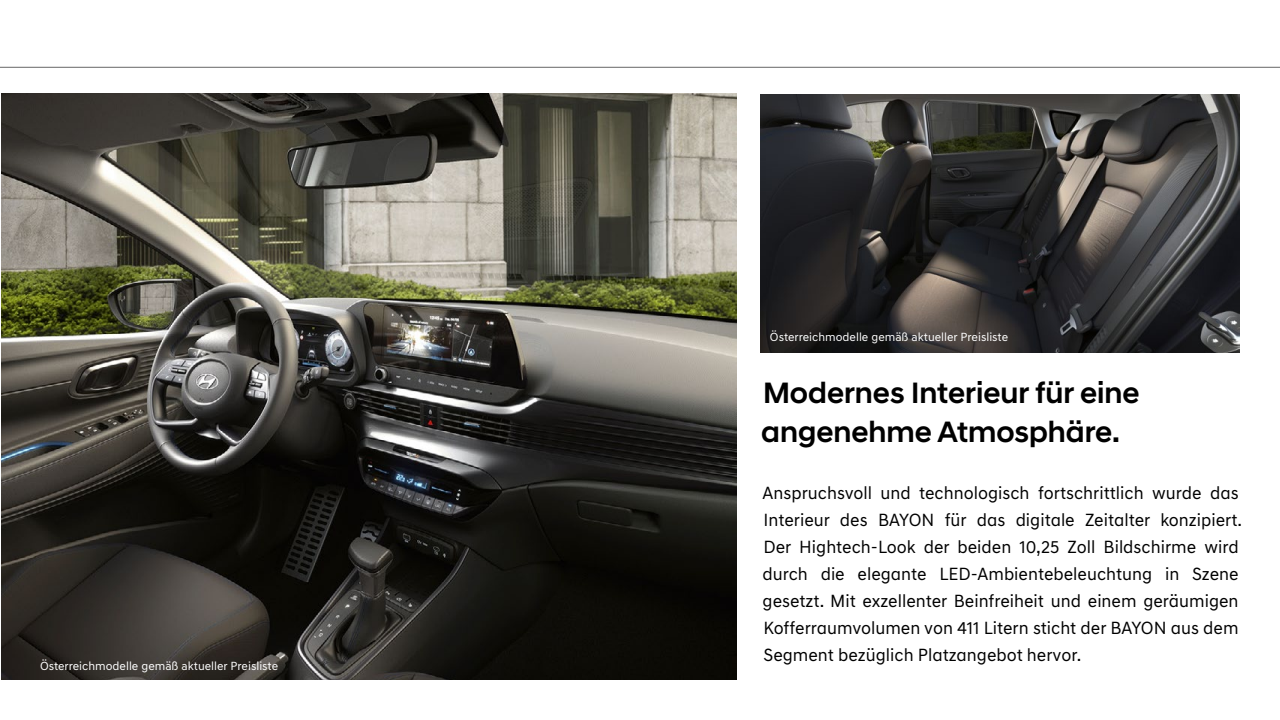
<style>
.page{position:relative;width:1280px;height:720px;background:#fff}
.page>*{position:absolute;margin:0;border:0;box-sizing:border-box;transform-origin:0 0}
.t1{font:500 30px/39px "Hyundai Sans Head";color:#000}
.t2{font:18px/27px "Hyundai Sans Text";color:#000}
.t3{font:12px "Hyundai Sans Text";color:#fff}
</style>
<div class="page">
<img style="left:1px;top:94px;width:735px;height:586px">
<img style="left:760px;top:95px;width:480px;height:258px">
<hr style="left:0;top:67px;width:1280px;height:1px;background:#676767">
<p class="t3" style="left:40px;top:659px;width:240px">Österreichmodelle gemäß aktueller Preisliste</p>
<p class="t3" style="left:770px;top:329px;width:240px">Österreichmodelle gemäß aktueller Preisliste</p>
<h1 class="t1" style="left:761px;top:373px;width:380px">Modernes Interieur für eine angenehme Atmosphäre.</h1>
<p class="t2" style="left:763px;top:479px;width:481px">Anspruchsvoll und technologisch fortschrittlich wurde das Interieur des BAYON für das digitale Zeitalter konzipiert.<br>Der Hightech-Look der beiden 10,25 Zoll Bildschirme wird durch die elegante LED-Ambientebeleuchtung in Szene gesetzt. Mit exzellenter Beinfreiheit und einem geräumigen Kofferraumvolumen von 411 Litern sticht der BAYON aus dem Segment bezüglich Platzangebot hervor.</p>
</div>
